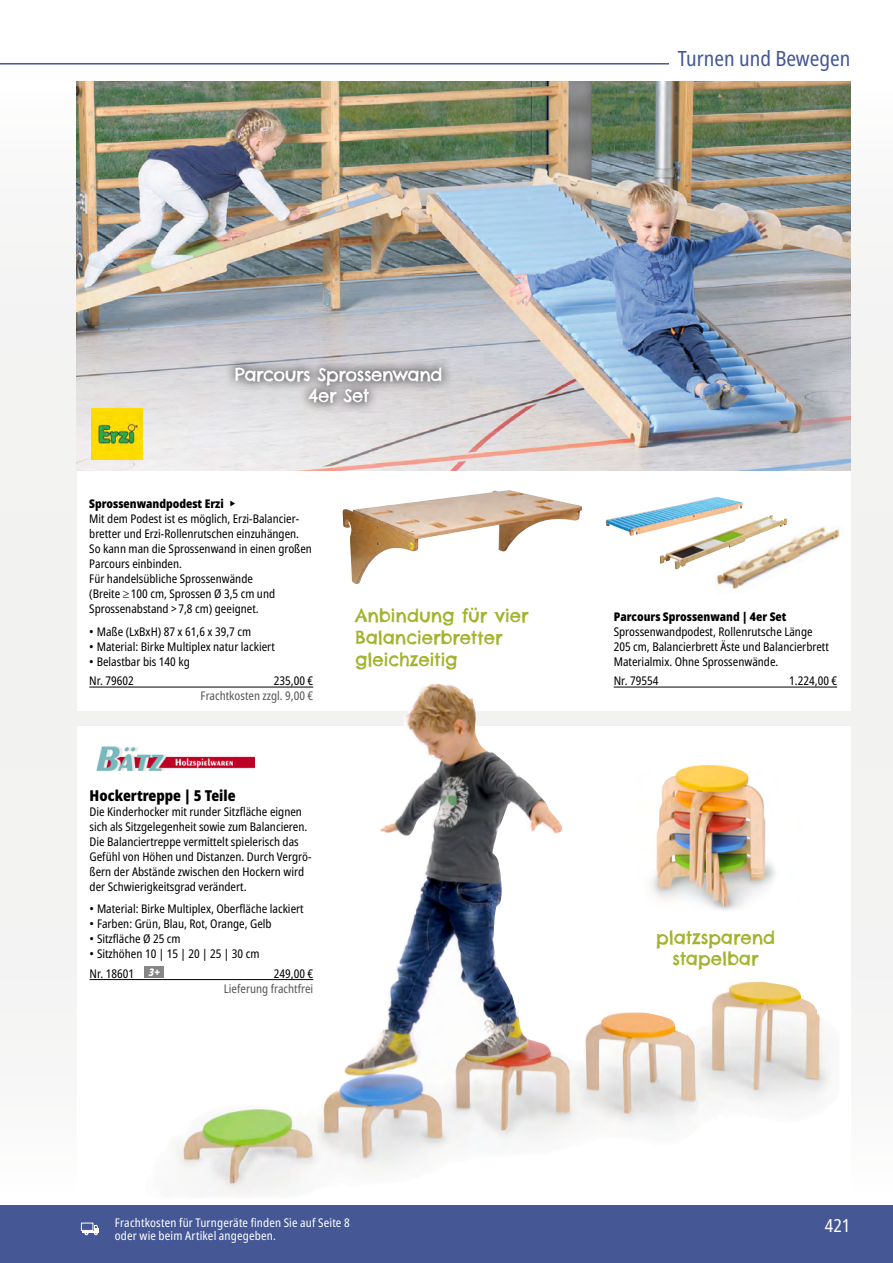
<style>
.page{position:relative;width:893px;height:1263px;background:#fff}
.page>*{position:absolute;margin:0;border:0;box-sizing:border-box;transform-origin:0 0}
.t1{font:condensed 21px "Noto Sans";color:#455895}
.t2{font:18px/21.6px "Chelsea Market Pro";letter-spacing:-.01em;color:#a2b32e}
.t3{font:18px/21.6px "Chelsea Market Pro";letter-spacing:-.03em;color:#fff;text-align:center}
.t4{font:condensed 18px "Noto Sans";color:#fff}
.t5{font:900 condensed 15px "Noto Sans";color:#000}
.t6{font:condensed 12px/15px "Noto Sans";color:#000}
.t7{font:condensed 12px/12.8px "Noto Sans";letter-spacing:.015em;color:#fff}
.t8{font:900 condensed 12px "Noto Sans";color:#000}
.t9{font:condensed 12px "Noto Sans";color:#575756}
.s1{font-weight:900;font-style:italic;font-size:10.5px;color:#fff}
</style>
<div class="page">
<hr style="left:0;top:63px;width:827px;height:2px;background:#455895">
<div style="left:0;top:1205px;width:893px;height:58px;background:#455895"></div>
<div style="left:0;top:81px;width:893px;height:1110px;background:#f3f3f2"></div>
<div style="left:77px;top:392px;width:773px;height:319px;background:#fff"></div>
<svg style="left:77px;top:726px;width:773px;height:465px;fill:#fff"></svg>
<img style="left:77px;top:81px;width:773px;height:390px">
<img style="left:343px;top:490px;width:239px;height:94px">
<img style="left:175px;top:684px;width:263px;height:452px">
<img style="left:626px;top:758px;width:175px;height:160px">
<img style="left:716px;top:527px;width:124px;height:62px">
<img style="left:606px;top:497px;width:136px;height:39px">
<img style="left:660px;top:515px;width:127px;height:54px">
<div style="left:81px;top:1222px;width:12px;height:9px;border:1px solid #fff"></div>
<svg style="left:82px;top:1225px;width:17px;height:10px"></svg>
<div style="left:669px;top:51px;width:181px;height:25px;background:#fff"></div>
<div style="left:224px;top:356px;width:229px;height:58px;background:#000;opacity:.65"></div>
<hr style="left:89px;top:687px;width:224px;height:1px;background:#000">
<hr style="left:90px;top:979px;width:223px;height:1px;background:#000">
<div style="left:145px;top:966px;width:19px;height:12px;background:#878787"></div>
<hr style="left:614px;top:687px;width:223px;height:1px;background:#000">
<img style="left:92px;top:408px;width:50px;height:51px">
<img style="left:89px;top:744px;width:165px;height:30px">
<h1 class="t1" style="left:678px;top:43px;width:174px">Turnen und Bewegen</h1>
<h2 class="t3" style="left:235px;top:364px;width:209px">Parcours Sprossenwand<br>4er Set</h2>
<p class="t8" style="left:89px;top:495px;width:148px">Sprossenwandpodest Erzi ‣</p>
<p class="t6" style="left:89px;top:512px;width:224px">Mit dem Podest ist es möglich, Erzi-Balancier&shy;bretter und Erzi-Rollenrutschen einzuhängen.<br>So kann man die Sprossenwand in einen großen Parcours einbinden.<br>Für handelsübliche Sprossenwände<br>(Breite ≥100 cm, Sprossen Ø 3,5 cm und Sprossenabstand &gt; 7,8 cm) geeignet.</p>
<p class="t6" style="left:89px;top:624px;width:163px">• Maße (LxBxH) 87 x 61,6 x 39,7 cm</p>
<p class="t6" style="left:89px;top:639px;width:187px">• Material: Birke Multiplex natur lackiert</p>
<p class="t6" style="left:89px;top:652px;width:102px;line-height:19.2px">• Belastbar bis 140 kg<br>Nr. 79602</p>
<p class="t6" style="left:274px;top:674px;width:41px">235,00 €</p>
<p class="t9" style="left:201px;top:687px;width:114px">Frachtkosten zzgl. 9,00 €</p>
<p class="t5" style="left:90px;top:784px;width:147px">Hockertreppe | 5 Teile</p>
<p class="t6" style="left:90px;top:804px;width:223px">Die Kinderhocker mit runder Sitzfläche eignen sich als Sitzgelegenheit sowie zum Balancieren.<br>Die Balanciertreppe vermittelt spielerisch das Gefühl von Höhen und Distanzen. Durch Vergrö&shy;ßern der Abstände zwischen den Hockern wird der Schwierigkeitsgrad verändert.</p>
<p class="t6" style="left:90px;top:902px;width:216px">• Material: Birke Multiplex, Oberfläche lackiert</p>
<p class="t6" style="left:90px;top:917px;width:184px">• Farben: Grün, Blau, Rot, Orange, Gelb</p>
<p class="t6" style="left:90px;top:932px;width:93px">• Sitzfläche Ø 25 cm</p>
<p class="t6" style="left:90px;top:945px;width:171px;line-height:19.2px">• Sitzhöhen 10 | 15 | 20 | 25 | 30 cm<br>Nr. 18601 <span class="s1">3+</span></p>
<p class="t6" style="left:274px;top:966px;width:41px">249,00 €</p>
<p class="t9" style="left:224px;top:980px;width:91px">Lieferung frachtfrei</p>
<h2 class="t2" style="left:355px;top:605px;width:175px">Anbindung für vier<br>Balancierbretter gleichzeitig</h2>
<p class="t8" style="left:614px;top:607px;width:174px">Parcours Sprossenwand | 4er Set</p>
<p class="t6" style="left:614px;top:624px;width:217px">Sprossenwandpodest, Rollenrutsche Länge<br>205 cm, Balancierbrett Äste und Balancierbrett<br>Materialmix. Ohne Sprossenwände.</p>
<p class="t6" style="left:614px;top:674px;width:46px">Nr. 79554</p>
<p class="t6" style="left:789px;top:674px;width:49px">1.224,00 €</p>
<h2 class="t2" style="left:656px;top:926px;width:120px;text-align:center">platzsparend stapelbar</h2>
<p class="t7" style="left:115px;top:1216px;width:236px">Frachtkosten für Turngeräte finden Sie auf Seite 8 oder wie beim Artikel angegeben.</p>
<h2 class="t4" style="left:825px;top:1213px;width:27px">421</h2>
</div>
